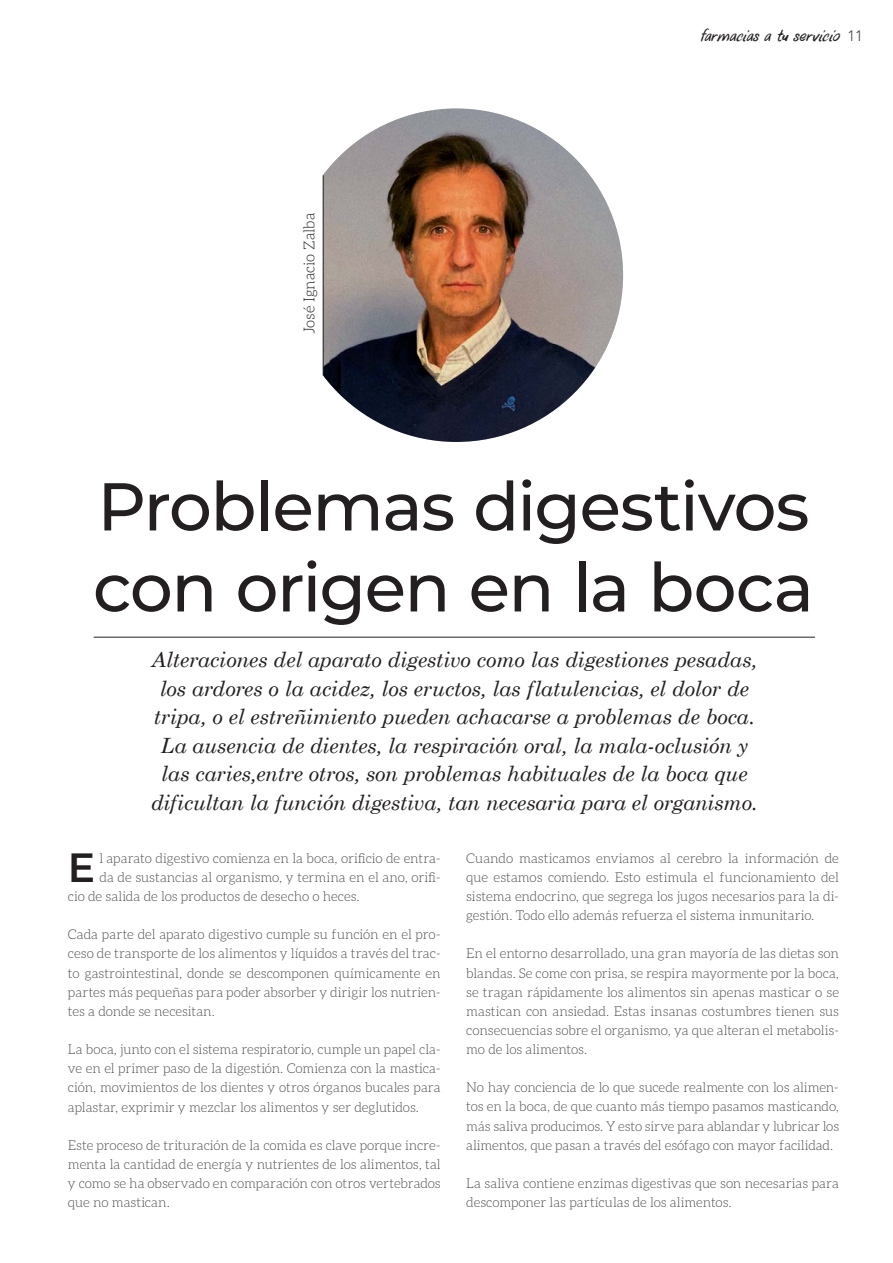
<style>
.page{position:relative;width:893px;height:1263px;background:#fff}
.page>*{position:absolute;margin:0;border:0;box-sizing:border-box;transform-origin:0 0}
.t1{font:500 67.5px/81px "Montserrat";letter-spacing:-.02em;color:#231f20}
.t2{font:600 40.8px "Montserrat";color:#231f20}
.t3{font:italic 21px/28.5px "Century Schoolbook";letter-spacing:-.01em;color:#231f20;text-align:center}
.t4{font:italic 15px "DK Uncle Oscar";letter-spacing:-.01em;color:#231f20}
.t5{font:300 15px "Aleo";letter-spacing:.005em;color:#231f20}
.t6{font:300 13.5px/19.2px "Aleo";letter-spacing:-.005em;color:#4c4c4e;text-align:justify}
.s1{font-family:"Avenir LT Std";font-weight:300;font-style:normal;color:#404041}
</style>
<div class="page">
<hr style="left:94px;top:637px;width:721px;height:1px;background:#231f20">
<img style="left:290px;top:108px;width:333px;height:334px;border-radius:50%">
<div style="left:278px;top:166px;width:45px;height:219px;background:#fff"></div>
<hr style="left:323px;top:175px;width:1px;height:200px;background:#231f20">
<p class="t5" style="left:304px;top:334px;width:123px;rotate:-90deg">José Ignacio Zalba</p>
<p class="t4" style="left:699px;top:30px;width:165px">farmacias a tu servicio <span class="s1">11</span></p>
<h1 class="t1" style="left:93px;top:469px;width:722px">Problemas digestivos con origen en la boca</h1>
<p class="t3" style="left:151px;top:645px;width:608px">Alteraciones del aparato digestivo como las digestiones pesadas, los ardores o la acidez, los eructos, las flatulencias, el dolor de tripa, o el estreñimiento pueden achacarse a problemas de boca.<br>La ausencia de dientes, la respiración oral, la mala-oclusión y las caries,entre otros, son problemas habituales de la boca que dificultan la función digestiva, tan necesaria para el organismo.</p>
<h2 class="t2" style="left:68px;top:844px;width:29px">E</h2>
<p class="t6" style="left:99px;top:850px;width:343px">l aparato digestivo comienza en la boca, orificio de entra-</p>
<p class="t6" style="left:99px;top:869px;width:343px">da de sustancias al organismo, y termina en el ano, orifi-</p>
<p class="t6" style="left:68px;top:888px;width:293px">cio de salida de los productos de desecho o heces.</p>
<p class="t6" style="left:68px;top:926px;width:374px">Cada parte del aparato digestivo cumple su función en el pro&shy;ceso de transporte de los alimentos y líquidos a través del trac&shy;to gastrointestinal, donde se descomponen químicamente en partes más pequeñas para poder absorber y dirigir los nutrien&shy;tes a donde se necesitan.</p>
<p class="t6" style="left:68px;top:1041px;width:374px">La boca, junto con el sistema respiratorio, cumple un papel cla&shy;ve en el primer paso de la digestión. Comienza con la mastica&shy;ción, movimientos de los dientes y otros órganos bucales para aplastar, exprimir y mezclar los alimentos y ser deglutidos.</p>
<p class="t6" style="left:68px;top:1137px;width:374px">Este proceso de trituración de la comida es clave porque incre&shy;menta la cantidad de energía y nutrientes de los alimentos, tal y como se ha observado en comparación con otros vertebrados que no mastican.</p>
<p class="t6" style="left:466px;top:850px;width:374px">Cuando masticamos enviamos al cerebro la información de que estamos comiendo. Esto estimula el funcionamiento del sistema endocrino, que segrega los jugos necesarios para la di&shy;gestión. Todo ello además refuerza el sistema inmunitario.</p>
<p class="t6" style="left:466px;top:945px;width:374px">En el entorno desarrollado, una gran mayoría de las dietas son blandas. Se come con prisa, se respira mayormente por la boca, se tragan rápidamente los alimentos sin apenas masticar o se mastican con ansiedad. Estas insanas costumbres tienen sus consecuencias sobre el organismo, ya que alteran el metabolis&shy;mo de los alimentos.</p>
<p class="t6" style="left:466px;top:1079px;width:374px">No hay conciencia de lo que sucede realmente con los alimen&shy;tos en la boca, de que cuanto más tiempo pasamos masticando, más saliva producimos. Y esto sirve para ablandar y lubricar los alimentos, que pasan a través del esófago con mayor facilidad.</p>
<p class="t6" style="left:466px;top:1175px;width:374px">La saliva contiene enzimas digestivas que son necesarias para descomponer las partículas de los alimentos.</p>
</div>
